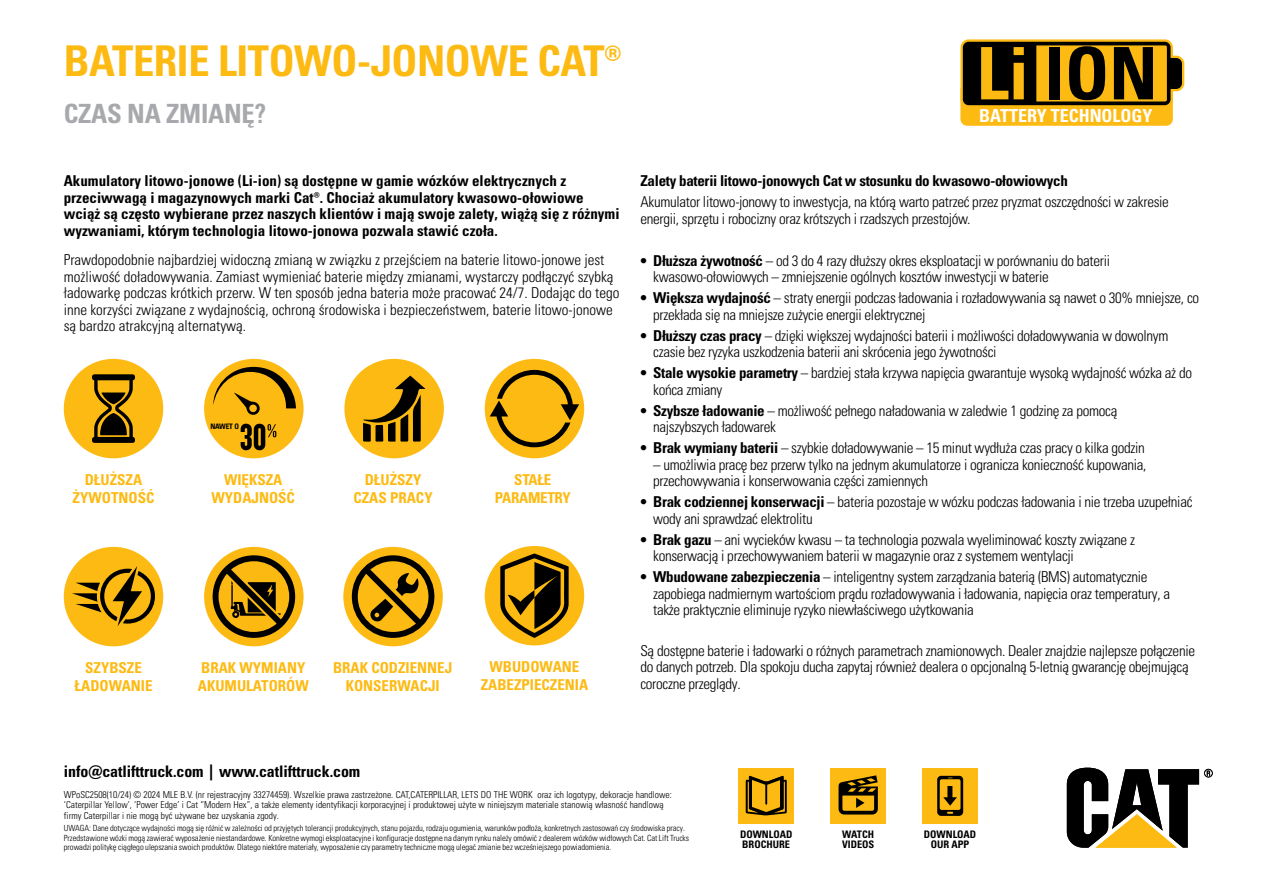
<style>
.page{position:relative;width:1263px;height:893px;background:#fff}
.page>*{position:absolute;margin:0;border:0;box-sizing:border-box;transform-origin:0 0}
.t1{font:700 condensed 72.45px "Univers";color:#000}
.t2{font:42.45px "Univers LTCYR 67 Bold Cond";letter-spacing:-.01em;color:#fdba12}
.t3{font:26.55px "Univers LTCYR 67 Bold Cond";letter-spacing:-.01em;color:#a7a9ac}
.t4{font:700 condensed 18px "Univers";color:#fff}
.t5{font:15.9px "Univers LTCYR 67 Bold Cond";letter-spacing:-.005em;color:#000}
.t6{font:15px/16.5px "Univers LTCYR 47 Light Cond";letter-spacing:-.02em;color:#000}
.t7{font:15px/16.5px "Univers LTCYR 47 Light Cond";color:#000}
.t8{font:15px/16.5px "Univers LTCYR 67 Bold Cond";color:#000}
.t9{font:15px/18px "Univers LTCYR 67 Bold Cond";color:#fdba12;text-align:center}
.t10{font:15px "Univers LTCYR 67 Bold Cond";letter-spacing:-.02em;color:#000}
.t11{font:15px/18px "Univers LTCYR 67 Bold Cond";letter-spacing:-.02em;color:#fdba12;text-align:center}
.t12{font:10.35px/10.4px "Univers LTCYR 67 Bold Cond";color:#000}
.t13{font:9.6px/10.6px "Univers LTCYR 47 Light Cond";color:#000}
.t14{font:8.55px/9.6px "Univers LTCYR 47 Light Cond";letter-spacing:-.005em;color:#000}
.t15{font:7.5px "Univers LTCYR 67 Bold Cond";letter-spacing:-.025em;color:#000}
.s1{color:#fdba12}
.s2{font-family:"Univers LTCYR 67 Bold Cond"}
</style>
<div class="page">
<div style="left:960px;top:83px;width:213px;height:43px;background:#fdba12;border-radius:7px"></div>
<svg style="left:960px;top:39px;width:225px;height:70px"></svg>
<div style="left:64px;top:547px;width:99px;height:99px;background:#fdba12;border-radius:50%"></div>
<svg style="left:72px;top:566px;width:83px;height:60px"></svg>
<div style="left:64px;top:359px;width:99px;height:99px;background:#fdba12;border-radius:50%"></div>
<svg style="left:92px;top:374px;width:43px;height:69px"></svg>
<div style="left:343px;top:547px;width:100px;height:99px;background:#fdba12;border-radius:50%"></div>
<div style="left:352px;top:555px;width:82px;height:83px;border:6px solid #000;border-radius:50%"></div>
<svg style="left:357px;top:561px;width:72px;height:72px"></svg>
<div style="left:204px;top:359px;width:100px;height:99px;background:#fdba12;border-radius:50%"></div>
<svg style="left:241px;top:424px;width:35px;height:26px"></svg>
<svg style="left:213px;top:367px;width:83px;height:48px"></svg>
<div style="left:485px;top:546px;width:99px;height:99px;background:#fdba12;border-radius:50%"></div>
<svg style="left:500px;top:553px;width:69px;height:85px"></svg>
<div style="left:344px;top:359px;width:100px;height:99px;background:#fdba12;border-radius:50%"></div>
<svg style="left:363px;top:376px;width:62px;height:66px"></svg>
<div style="left:485px;top:359px;width:99px;height:99px;background:#fdba12;border-radius:50%"></div>
<svg style="left:490px;top:370px;width:89px;height:77px"></svg>
<div style="left:204px;top:547px;width:100px;height:99px;background:#fcb912;border-radius:50%"></div>
<svg style="left:210px;top:553px;width:87px;height:87px"></svg>
<svg style="left:1067px;top:768px;width:146px;height:80px"></svg>
<div style="left:830px;top:768px;width:56px;height:55px;background:#fdba12"></div>
<svg style="left:838px;top:775px;width:40px;height:39px"></svg>
<div style="left:922px;top:768px;width:56px;height:55px;background:#fdba12"></div>
<svg style="left:937px;top:776px;width:26px;height:40px"></svg>
<div style="left:738px;top:768px;width:56px;height:55px;background:#fdba12"></div>
<svg style="left:746px;top:775px;width:41px;height:40px"></svg>
<h2 class="t2" style="left:64px;top:35px;width:559px">BATERIE LITOWO-JONOWE CAT®</h2>
<h3 class="t3" style="left:64px;top:98px;width:204px">CZAS NA ZMIANĘ?</h3>
<p class="t8" style="left:64px;top:172px;width:557px">Akumulatory litowo-jonowe (Li-ion) są dostępne w gamie wózków elektrycznych z przeciwwagą i magazynowych marki Cat®. Chociaż akumulatory kwasowo-ołowiowe wciąż są często wybierane przez naszych klientów i mają swoje zalety, wiążą się z różnymi wyzwaniami, którym technologia litowo-jonowa pozwala stawić czoła.</p>
<p class="t7" style="left:64px;top:251px;width:557px">Prawdopodobnie najbardziej widoczną zmianą w związku z przejściem na baterie litowo-jonowe jest możliwość doładowywania. Zamiast wymieniać baterie między zmianami, wystarczy podłączyć szybką ładowarkę podczas krótkich przerw. W ten sposób jedna bateria może pracować 24/7. Dodając do tego inne korzyści związane z wydajnością, ochroną środowiska i bezpieczeństwem, baterie litowo-jonowe są bardzo atrakcyjną alternatywą.</p>
<p class="t15" style="left:210px;top:422px;width:30px">NAWET O</p>
<p class="t9" style="left:73px;top:470px;width:83px">DŁUŻSZA<br>ŻYWOTNOŚĆ</p>
<p class="t9" style="left:212px;top:470px;width:85px">WIĘKSZA<br>WYDAJNOŚĆ</p>
<p class="t9" style="left:353px;top:470px;width:81px">DŁUŻSZY<br>CZAS PRACY</p>
<p class="t11" style="left:495px;top:470px;width:77px">STAŁE<br>PARAMETRY</p>
<p class="t9" style="left:74px;top:658px;width:80px">SZYBSZE<br>ŁADOWANIE</p>
<p class="t9" style="left:333px;top:658px;width:121px">BRAK CODZIENNEJ<br>KONSERWACJI</p>
<p class="t9" style="left:481px;top:657px;width:109px">WBUDOWANE<br>ZABEZPIECZENIA</p>
<p class="t9" style="left:198px;top:658px;width:112px;text-align:left">BRAK WYMIANY<br>AKUMULATORÓW</p>
<h1 class="t1" style="left:976px;top:29px;width:183px"><span class="s1">Li</span> ION</h1>
<p class="t4" style="left:979px;top:105px;width:175px">BATTERY TECHNOLOGY</p>
<p class="t10" style="left:640px;top:172px;width:429px">Zalety baterii litowo-jonowych Cat w stosunku do kwasowo-ołowiowych</p>
<p class="t6" style="left:640px;top:193px;width:530px">Akumulator litowo-jonowy to inwestycja, na którą warto patrzeć przez pryzmat oszczędności w zakresie energii, sprzętu i robocizny oraz krótszych i rzadszych przestojów.</p>
<p class="t6" style="left:653px;top:251px;width:458px;text-indent:-13px"><span class="s2">• Dłuższa żywotność</span> – od 3 do 4 razy dłuższy okres eksploatacji w porównaniu do baterii kwasowo-ołowiowych – zmniejszenie ogólnych kosztów inwestycji w baterie</p>
<p class="t6" style="left:653px;top:289px;width:547px;text-indent:-13px"><span class="s2">• Większa wydajność</span> – straty energii podczas ładowania i rozładowywania są nawet o 30% mniejsze, co przekłada się na mniejsze zużycie energii elektrycznej</p>
<p class="t6" style="left:653px;top:326px;width:517px;text-indent:-13px"><span class="s2">• Dłuższy czas pracy</span> – dzięki większej wydajności baterii i możliwości doładowywania w dowolnym czasie bez ryzyka uszkodzenia baterii ani skrócenia jego żywotności</p>
<p class="t6" style="left:653px;top:364px;width:540px;text-indent:-13px"><span class="s2">• Stale wysokie parametry</span> – bardziej stała krzywa napięcia gwarantuje wysoką wydajność wózka aż do końca zmiany</p>
<p class="t6" style="left:653px;top:401px;width:466px;text-indent:-13px"><span class="s2">• Szybsze ładowanie</span> – możliwość pełnego naładowania w zaledwie 1 godzinę za pomocą najszybszych ładowarek</p>
<p class="t6" style="left:640px;top:439px;width:506px"><span class="s2">• Brak wymiany baterii</span> – szybkie doładowywanie – 15 minut wydłuża czas pracy o kilka godzin</p>
<p class="t6" style="left:653px;top:455px;width:495px">– umożliwia pracę bez przerw tylko na jednym akumulatorze i ogranicza konieczność kupowania, przechowywania i konserwowania części zamiennych</p>
<p class="t6" style="left:653px;top:493px;width:541px;text-indent:-13px"><span class="s2">• Brak codziennej konserwacji</span> – bateria pozostaje w wózku podczas ładowania i nie trzeba uzupełniać wody ani sprawdzać elektrolitu</p>
<p class="t6" style="left:653px;top:531px;width:483px;text-indent:-13px"><span class="s2">• Brak gazu</span> – ani wycieków kwasu – ta technologia pozwala wyeliminować koszty związane z konserwacją i przechowywaniem baterii w magazynie oraz z systemem wentylacji</p>
<p class="t6" style="left:653px;top:568px;width:518px;text-indent:-13px"><span class="s2">• Wbudowane zabezpieczenia</span> – inteligentny system zarządzania baterią (BMS) automatycznie zapobiega nadmiernym wartościom prądu rozładowywania i ładowania, napięcia oraz temperatury, a także praktycznie eliminuje ryzyko niewłaściwego użytkowania</p>
<p class="t6" style="left:640px;top:642px;width:556px">Są dostępne baterie i ładowarki o różnych parametrach znamionowych. Dealer znajdzie najlepsze połączenie do danych potrzeb. Dla spokoju ducha zapytaj również dealera o opcjonalną 5-letnią gwarancję obejmującą coroczne przeglądy.</p>
<p class="t5" style="left:64px;top:761px;width:298px">info@catlifttruck.com | www.catlifttruck.com</p>
<p class="t13" style="left:64px;top:788px;width:609px">WPoSC2508(10/24) © 2024 MLE B.V. (nr rejestracyjny 33274459). Wszelkie prawa zastrzeżone. CAT,CATERPILLAR, LETS DO THE WORK oraz ich logotypy, dekoracje handlowe: ‘Caterpillar Yellow’, ‘Power Edge’ i Cat “Modern Hex”, a także elementy identyfikacji korporacyjnej i produktowej użyte w niniejszym materiale stanowią własność handlową firmy Caterpillar i nie mogą być używane bez uzyskania zgody.</p>
<p class="t14" style="left:64px;top:823px;width:627px">UWAGA: Dane dotyczące wydajności mogą się różnić w zależności od przyjętych tolerancji produkcyjnych, stanu pojazdu, rodzaju ogumienia, warunków podłoża, konkretnych zastosowań czy środowiska pracy.<br>Przedstawione wózki mogą zawierać wyposażenie niestandardowe. Konkretne wymogi eksploatacyjne i konfiguracje dostępne na danym rynku należy omówić z dealerem wózków widłowych Cat. Cat Lift Trucks prowadzi politykę ciągłego ulepszania swoich produktów. Dlatego niektóre materiały, wyposażenie czy parametry techniczne mogą ulegać zmianie bez wcześniejszego powiadomienia.</p>
<p class="t12" style="left:740px;top:829px;width:54px">DOWNLOAD<br>BROCHURE</p>
<p class="t12" style="left:842px;top:829px;width:34px">WATCH<br>VIDEOS</p>
<p class="t12" style="left:924px;top:829px;width:54px;text-align:center">DOWNLOAD<br>OUR APP</p>
</div>
